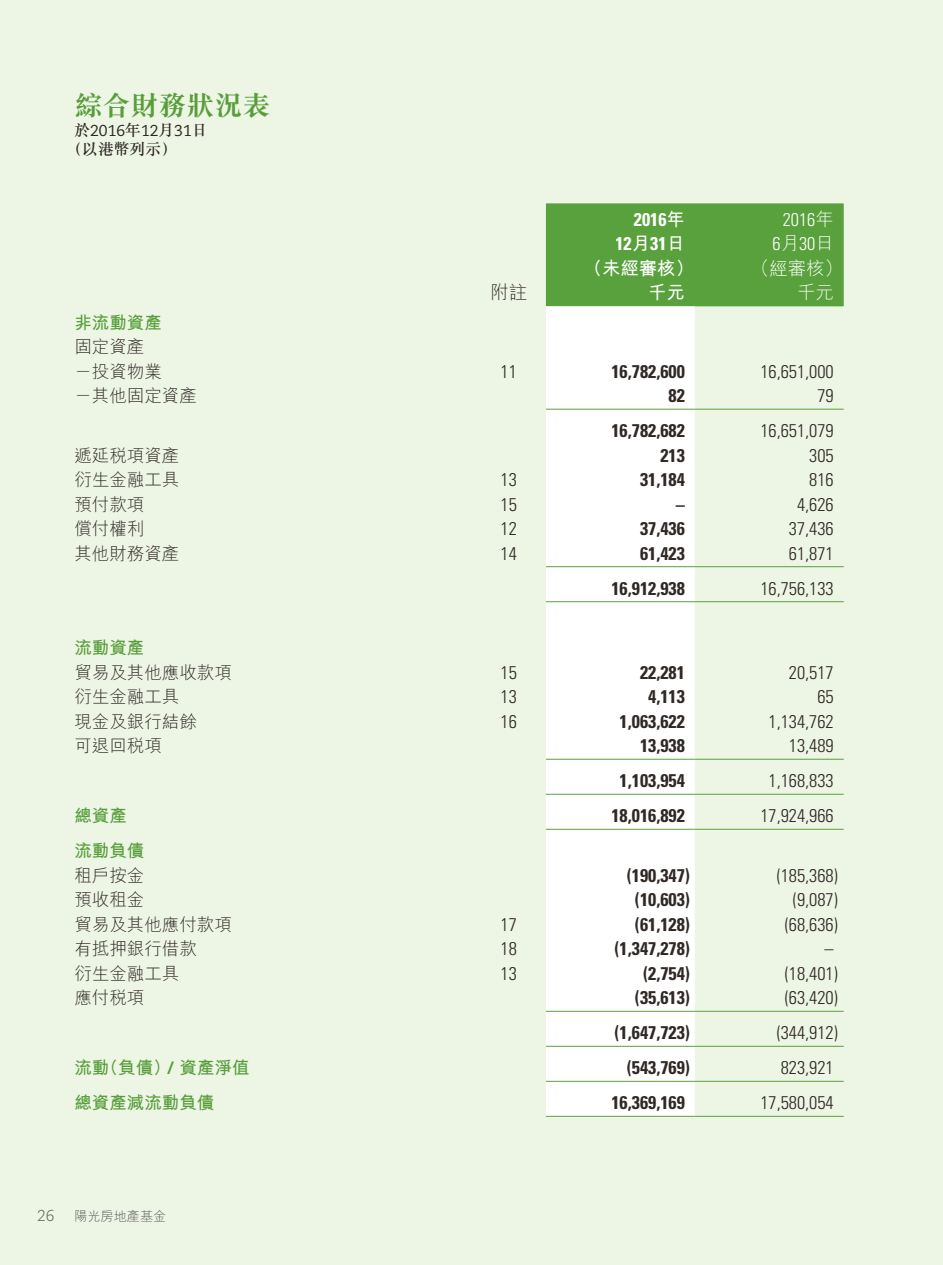
<style>
.page{position:relative;width:943px;height:1265px;background:#fff}
.page>*{position:absolute;margin:0;border:0;box-sizing:border-box;transform-origin:0 0}
.t1{font:28px "M Sung HK Bold E Ten B5 H";color:#579e3a}
.t2{font:300 condensed 18.38px "Univers LT Std";color:#2f2825}
.t3{font:700 condensed 18.38px "Univers LT Std";color:#2f2825}
.t4{font:700 condensed 18.38px/24.5px "Univers LT Std";color:#fff;text-align:right}
.t5{font:300 condensed 18.38px/24.5px "Univers LT Std";color:#fff;text-align:center}
.t6{font:18.38px/24.5px "M Hei HK Bold E Ten B5 H";color:#fff}
.t7{font:18.38px/24.5px "M Hei HK Light E Ten B5 H";color:#fff}
.t8{font:18.38px "M Hei HK Light E Ten B5 H";color:#2f2825}
.t9{font:17.5px/24.5px "M Hei HK Light E Ten B5 H";color:#2f2825}
.t10{font:17.5px "M Hei HK Bold E Ten B5 H";color:#579e3a}
.t11{font:15.75px "Caecilia LT Std";color:#2f2825}
.t12{font:15.75px "M Sung HK Medium E Ten B5 H";color:#2f2825}
.t13{font:300 15.75px "Caecilia LT Std";color:#595857}
.t14{font:13.12px "M Hei HK Light E Ten B5 H";color:#595857}
.s1{font-family:"M Sung HK Medium E Ten B5 H"}
.s2{font-family:"M Hei HK Bold E Ten B5 H";font-weight:400;font-stretch:normal}
.s3{font-family:"M Hei HK Light E Ten B5 H";font-weight:400;font-stretch:normal}
.s4{font-family:"Univers LT Std";font-weight:700}
</style>
<div class="page">
<div style="left:0;top:0;width:942px;height:1265px;background:#edf5e5"></div>
<div style="left:546px;top:203px;width:297px;height:103px;background:#59a13c"></div>
<div style="left:546px;top:307px;width:148px;height:808px;background:#fff"></div>
<hr style="left:546px;top:409px;width:148px;height:1px;background:#59a13c">
<hr style="left:694px;top:409px;width:149px;height:1px;background:#59a13c">
<hr style="left:546px;top:566px;width:148px;height:1px;background:#59a13c">
<hr style="left:694px;top:566px;width:149px;height:1px;background:#59a13c">
<hr style="left:546px;top:601px;width:148px;height:1px;background:#59a13c">
<hr style="left:694px;top:601px;width:149px;height:1px;background:#59a13c">
<hr style="left:546px;top:759px;width:148px;height:1px;background:#59a13c">
<hr style="left:694px;top:759px;width:149px;height:1px;background:#59a13c">
<hr style="left:546px;top:794px;width:148px;height:1px;background:#59a13c">
<hr style="left:694px;top:794px;width:149px;height:1px;background:#59a13c">
<hr style="left:546px;top:829px;width:148px;height:1px;background:#59a13c">
<hr style="left:694px;top:829px;width:149px;height:1px;background:#59a13c">
<hr style="left:546px;top:1011px;width:148px;height:1px;background:#59a13c">
<hr style="left:694px;top:1011px;width:149px;height:1px;background:#59a13c">
<hr style="left:546px;top:1046px;width:148px;height:1px;background:#59a13c">
<hr style="left:694px;top:1046px;width:149px;height:1px;background:#59a13c">
<hr style="left:546px;top:1081px;width:148px;height:1px;background:#59a13c">
<hr style="left:694px;top:1081px;width:149px;height:1px;background:#59a13c">
<hr style="left:546px;top:1116px;width:148px;height:1px;background:#59a13c">
<hr style="left:694px;top:1116px;width:149px;height:1px;background:#59a13c">
<h1 class="t1" style="left:74px;top:94px;width:197px">綜合財務狀況表</h1>
<p class="t11" style="left:74px;top:121px;width:135px"><span class="s1">於</span>2016<span class="s1">年</span>12<span class="s1">月</span>31<span class="s1">日</span></p>
<p class="t12" style="left:67px;top:143px;width:112px">（以港幣列示）</p>
<p class="t10" style="left:74px;top:315px;width:89px">非流動資產</p>
<p class="t9" style="left:74px;top:337px;width:89px">固定資產－投資物業</p>
<p class="t8" style="left:490px;top:285px;width:38px">附註</p>
<p class="t4" style="left:615px;top:207px;width:71px">2016<span class="s2">年<br></span>12<span class="s2">月</span>31<span class="s2">日</span></p>
<p class="t6" style="left:648px;top:258px;width:47px;text-indent:-64px">（未經審核）千元</p>
<p class="t5" style="left:772px;top:207px;width:63px">2016<span class="s3">年<br></span>6<span class="s3">月</span>30<span class="s3">日</span></p>
<p class="t7" style="left:797px;top:258px;width:47px;text-indent:-46px">（經審核）千元</p>
<p class="t2" style="left:500px;top:360px;width:18px">11</p>
<p class="t3" style="left:611px;top:360px;width:75px">16,782,600</p>
<p class="t2" style="left:760px;top:360px;width:75px">16,651,000</p>
<p class="t9" style="left:74px;top:386px;width:124px">－其他固定資產</p>
<p class="t3" style="left:668px;top:385px;width:18px">82</p>
<p class="t2" style="left:817px;top:385px;width:18px">79</p>
<p class="t3" style="left:611px;top:420px;width:75px">16,782,682</p>
<p class="t2" style="left:760px;top:420px;width:75px">16,651,079</p>
<p class="t9" style="left:74px;top:445px;width:106px">遞延稅項資產</p>
<p class="t3" style="left:660px;top:444px;width:26px">213</p>
<p class="t2" style="left:809px;top:444px;width:26px">305</p>
<p class="t9" style="left:74px;top:470px;width:106px">衍生金融工具</p>
<p class="t2" style="left:500px;top:469px;width:18px">13</p>
<p class="t3" style="left:640px;top:469px;width:46px">31,184</p>
<p class="t2" style="left:809px;top:469px;width:26px">816</p>
<p class="t9" style="left:74px;top:494px;width:71px">預付款項</p>
<p class="t2" style="left:500px;top:493px;width:18px">15</p>
<p class="t3" style="left:675px;top:493px;width:11px">–</p>
<p class="t2" style="left:797px;top:493px;width:38px">4,626</p>
<p class="t9" style="left:74px;top:519px;width:71px">償付權利</p>
<p class="t2" style="left:500px;top:518px;width:18px">12</p>
<p class="t3" style="left:640px;top:518px;width:46px">37,436</p>
<p class="t2" style="left:789px;top:518px;width:46px">37,436</p>
<p class="t9" style="left:74px;top:543px;width:106px">其他財務資產</p>
<p class="t2" style="left:500px;top:542px;width:18px">14</p>
<p class="t3" style="left:640px;top:542px;width:46px">61,423</p>
<p class="t2" style="left:789px;top:542px;width:46px">61,871</p>
<p class="t3" style="left:611px;top:577px;width:75px">16,912,938</p>
<p class="t2" style="left:760px;top:577px;width:75px">16,756,133</p>
<p class="t10" style="left:74px;top:641px;width:71px">流動資產</p>
<p class="t9" style="left:74px;top:662px;width:159px">貿易及其他應收款項</p>
<p class="t2" style="left:500px;top:661px;width:18px">15</p>
<p class="t3" style="left:640px;top:661px;width:46px">22,281</p>
<p class="t2" style="left:789px;top:661px;width:46px">20,517</p>
<p class="t9" style="left:74px;top:687px;width:106px">衍生金融工具</p>
<p class="t2" style="left:500px;top:686px;width:18px">13</p>
<p class="t3" style="left:648px;top:686px;width:38px">4,113</p>
<p class="t2" style="left:817px;top:686px;width:18px">65</p>
<p class="t9" style="left:74px;top:711px;width:124px">現金及銀行結餘</p>
<p class="t2" style="left:500px;top:710px;width:18px">16</p>
<p class="t3" style="left:619px;top:710px;width:67px">1,063,622</p>
<p class="t2" style="left:768px;top:710px;width:67px">1,134,762</p>
<p class="t9" style="left:74px;top:736px;width:89px">可退回稅項</p>
<p class="t3" style="left:640px;top:735px;width:46px">13,938</p>
<p class="t2" style="left:789px;top:735px;width:46px">13,489</p>
<p class="t3" style="left:619px;top:770px;width:67px">1,103,954</p>
<p class="t2" style="left:768px;top:770px;width:67px">1,168,833</p>
<p class="t10" style="left:74px;top:809px;width:54px">總資產</p>
<p class="t3" style="left:611px;top:805px;width:75px">18,016,892</p>
<p class="t2" style="left:760px;top:805px;width:75px">17,924,966</p>
<p class="t10" style="left:74px;top:844px;width:71px">流動負債</p>
<p class="t9" style="left:74px;top:865px;width:71px">租戶按金</p>
<p class="t3" style="left:626px;top:865px;width:65px">(190,347)</p>
<p class="t2" style="left:776px;top:865px;width:63px">(185,368)</p>
<p class="t9" style="left:74px;top:890px;width:71px">預收租金</p>
<p class="t3" style="left:635px;top:889px;width:57px">(10,603)</p>
<p class="t2" style="left:793px;top:889px;width:46px">(9,087)</p>
<p class="t9" style="left:74px;top:914px;width:159px">貿易及其他應付款項</p>
<p class="t2" style="left:500px;top:914px;width:18px">17</p>
<p class="t3" style="left:635px;top:914px;width:57px">(61,128)</p>
<p class="t2" style="left:784px;top:914px;width:55px">(68,636)</p>
<p class="t9" style="left:74px;top:939px;width:124px">有抵押銀行借款</p>
<p class="t2" style="left:500px;top:938px;width:18px">18</p>
<p class="t3" style="left:614px;top:938px;width:77px">(1,347,278)</p>
<p class="t2" style="left:824px;top:938px;width:11px">–</p>
<p class="t9" style="left:74px;top:963px;width:106px">衍生金融工具</p>
<p class="t2" style="left:500px;top:963px;width:18px">13</p>
<p class="t3" style="left:643px;top:963px;width:48px">(2,754)</p>
<p class="t2" style="left:784px;top:963px;width:55px">(18,401)</p>
<p class="t9" style="left:74px;top:988px;width:71px">應付稅項</p>
<p class="t3" style="left:635px;top:987px;width:57px">(35,613)</p>
<p class="t2" style="left:784px;top:987px;width:55px">(63,420)</p>
<p class="t3" style="left:614px;top:1022px;width:77px">(1,647,723)</p>
<p class="t2" style="left:776px;top:1022px;width:63px">(344,912)</p>
<p class="t10" style="left:74px;top:1061px;width:176px">流動（負債）<span class="s4">/</span> 資產淨值</p>
<p class="t3" style="left:626px;top:1057px;width:65px">(543,769)</p>
<p class="t2" style="left:780px;top:1057px;width:55px">823,921</p>
<p class="t10" style="left:74px;top:1096px;width:141px">總資產減流動負債</p>
<p class="t3" style="left:611px;top:1092px;width:75px">16,369,169</p>
<p class="t2" style="left:760px;top:1092px;width:75px">17,580,054</p>
<p class="t13" style="left:37px;top:1207px;width:19px">26</p>
<p class="t14" style="left:74px;top:1211px;width:93px">陽光房地產基金</p>
</div>
